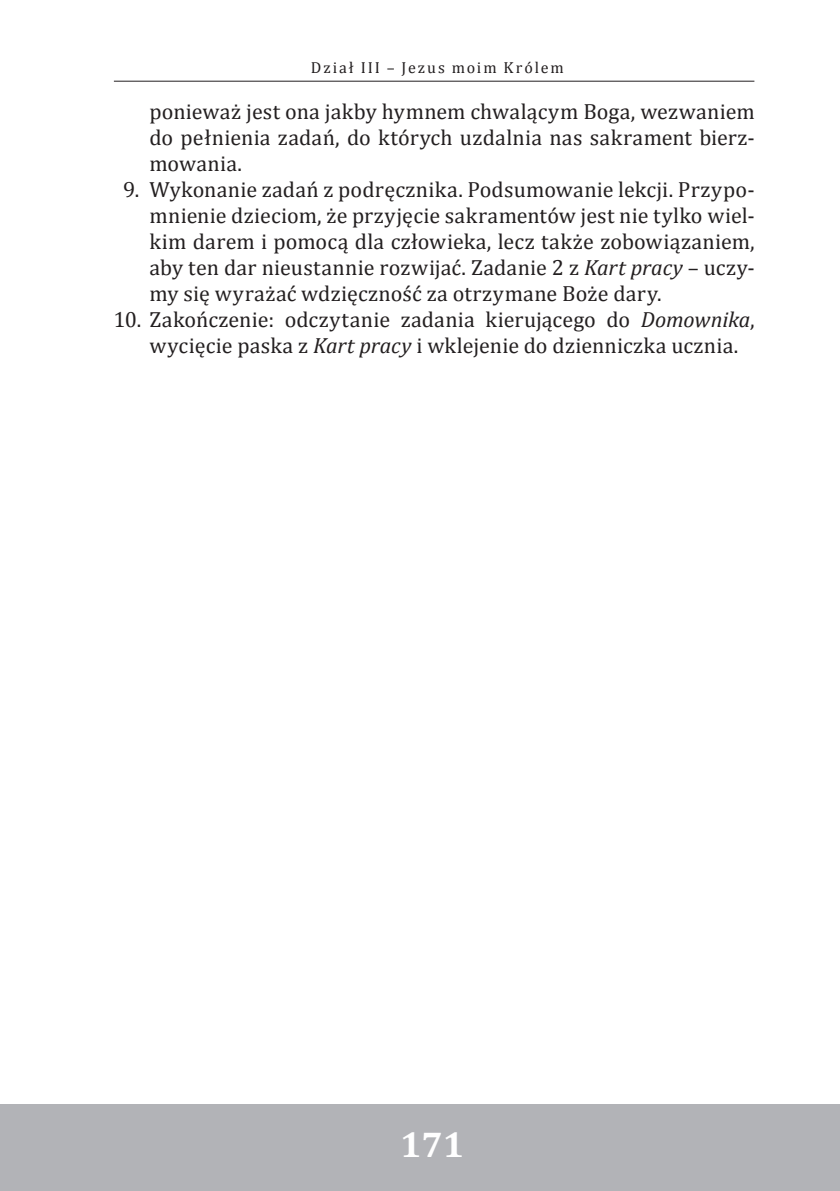
<style>
.page{position:relative;width:840px;height:1191px;background:#fff}
.page>*{position:absolute;margin:0;border:0;box-sizing:border-box;transform-origin:0 0}
.t1{font:700 36px "Cambria";color:#fff}
.t2{font:22px/26px "Cambria";letter-spacing:.01em;color:#231f20;text-align:justify}
.t3{font:16px "Cambria";letter-spacing:.12em;color:#231f20}
.s1{font-style:italic}
</style>
<div class="page">
<hr style="left:0;top:1104px;width:1px;height:87px;background:#b2b3b7">
<div style="left:1px;top:1104px;width:838px;height:87px;background:#b2b3b7"></div>
<hr style="left:114px;top:81px;width:640px;height:1px;background:#231f20">
<p class="t3" style="left:310px;top:58px;width:254px">Dział III – Jezus moim Królem</p>
<p class="t2" style="left:149px;top:99px;width:606px">ponieważ jest ona jakby hymnem chwalącym Boga, wezwaniem do pełnienia zadań, do których uzdalnia nas sakrament bierz&shy;mowania.</p>
<p class="t2" style="left:149px;top:177px;width:606px;text-indent:-26px">9. Wykonanie zadań z podręcznika. Podsumowanie lekcji. Przypo&shy;mnienie dzieciom, że przyjęcie sakramentów jest nie tylko wiel&shy;kim darem i pomocą dla człowieka, lecz także zobowiązaniem, aby ten dar nieustannie rozwijać. Zadanie 2 z <span class="s1">Kart pracy</span> – uczy&shy;my się wyrażać wdzięczność za otrzymane Boże dary.</p>
<p class="t2" style="left:149px;top:307px;width:606px;text-indent:-36px">10. Zakończenie: odczytanie zadania kierującego do <span class="s1">Domownika</span>, wycięcie paska z <span class="s1">Kart pracy</span> i wklejenie do dzienniczka ucznia.</p>
<h1 class="t1" style="left:400px;top:1118px;width:65px">171</h1>
</div>
